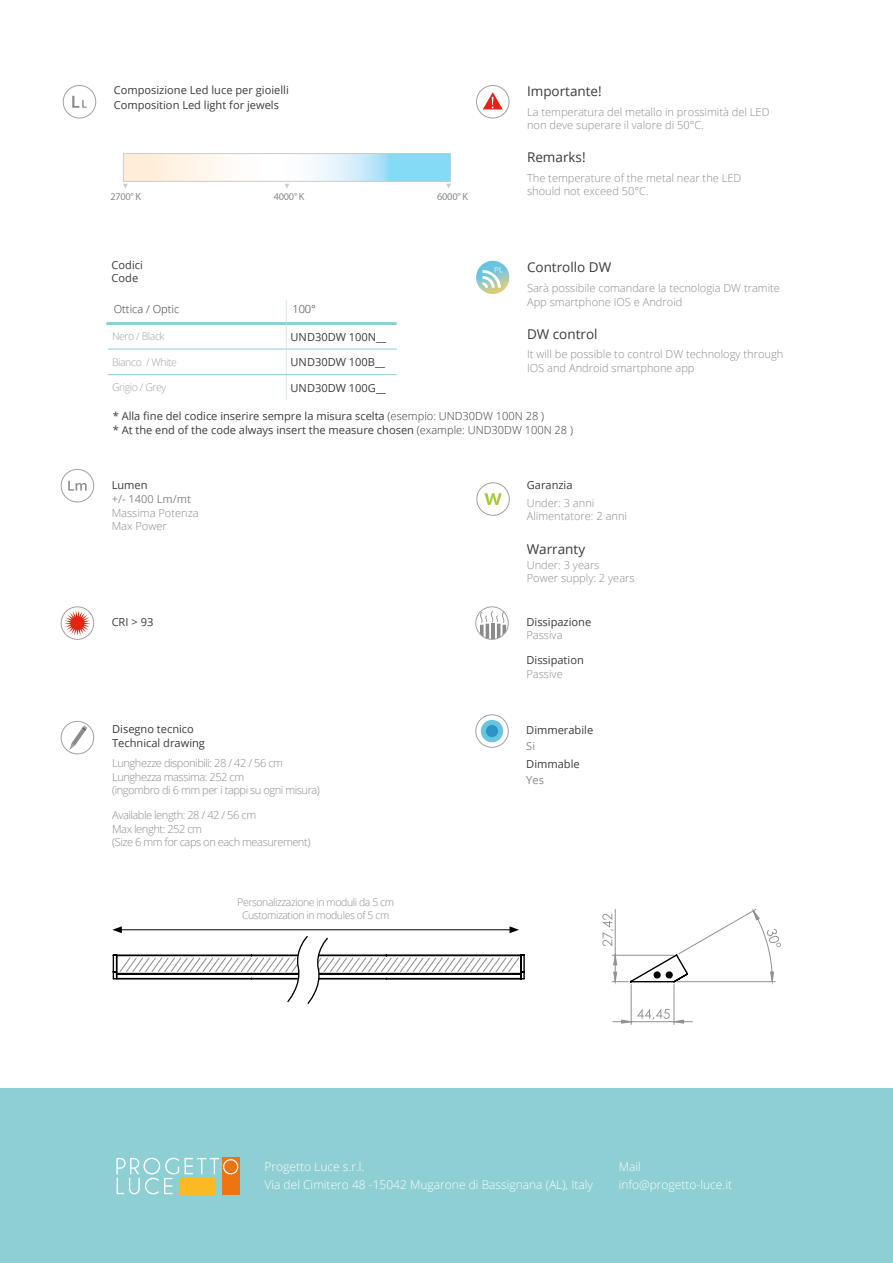
<style>
.page{position:relative;width:893px;height:1263px;background:#fff}
.page>*{position:absolute;margin:0;border:0;box-sizing:border-box;transform-origin:0 0}
.t1{font:13.5px "Open Sans";color:#3b3b3b}
.t2{font:300 12px "Open Sans";color:#fff}
.t3{font:300 11.1px "Open Sans";color:#8c8b8b}
.t4{font:11.1px "Open Sans";color:#3b3b3b}
.t5{font:300 11.1px "Open Sans";letter-spacing:-.04em;color:#8c8b8b}
.t6{font:11.1px "Open Sans";color:#8c8b8b}
.t7{font:300 11.1px "Open Sans";color:#3b3b3b}
.t8{font:300 10.5px "Open Sans";letter-spacing:-.04em;color:#8c8b8b}
.t9{font:300 10.5px "Open Sans";letter-spacing:-.04em;color:#a1a1a0}
.t10{font:10.35px "Myriad Pro";letter-spacing:-.025em;color:#8c8b8b}
.s1{font-weight:300}
</style>
<div class="page">
<div style="left:476px;top:85px;width:33px;height:33px;border:1px solid #a1a1a0;border-radius:50%"></div>
<svg style="left:483px;top:92px;width:20px;height:17px"></svg>
<svg style="left:286px;top:300px;width:1px;height:100px"></svg>
<hr style="left:108px;top:349px;width:178px;height:1px;background:#8ecfd3">
<hr style="left:286px;top:349px;width:111px;height:1px;background:#8ecfd3">
<hr style="left:108px;top:374px;width:178px;height:1px;background:#8ecfd3">
<hr style="left:286px;top:374px;width:111px;height:1px;background:#8ecfd3">
<hr style="left:106px;top:322px;width:180px;height:3px;background:#8ecfd3">
<hr style="left:286px;top:322px;width:111px;height:3px;background:#8ecfd3">
<div style="left:61px;top:721px;width:33px;height:33px;border:1px solid #a1a1a0;border-radius:50%"></div>
<svg style="left:70px;top:725px;width:17px;height:24px"></svg>
<div style="left:0;top:1089px;width:893px;height:174px;background:#8ecfd3"></div>
<div style="left:222px;top:1158px;width:17px;height:37px;background:#ee7412"></div>
<div style="left:179px;top:1178px;width:36px;height:17px;background:#fbba22"></div>
<svg style="left:116px;top:1158px;width:122px;height:36px"></svg>
<div style="left:475px;top:606px;width:34px;height:34px;border:1px solid #a1a1a0;border-radius:50%"></div>
<svg style="left:479px;top:610px;width:27px;height:29px"></svg>
<div style="left:61px;top:469px;width:33px;height:33px;border:1px solid #a1a1a0;border-radius:50%"></div>
<svg style="left:68px;top:481px;width:19px;height:10px"></svg>
<div style="left:61px;top:606px;width:33px;height:34px;border:1px solid #a1a1a0;border-radius:50%"></div>
<svg style="left:65px;top:610px;width:25px;height:26px"></svg>
<div style="left:475px;top:714px;width:34px;height:34px;border:1px solid #a1a1a0;border-radius:50%"></div>
<div style="left:481px;top:720px;width:22px;height:22px;background:#69c4df;border-radius:50%"></div>
<div style="left:486px;top:725px;width:12px;height:12px;background:#2b96c3;border-radius:50%"></div>
<div style="left:476px;top:482px;width:34px;height:34px;border:1px solid #a1a1a0;border-radius:50%"></div>
<svg style="left:484px;top:493px;width:18px;height:12px"></svg>
<svg style="left:125px;top:155px;width:324px;height:25px"></svg>
<div style="left:123px;top:153px;width:328px;height:29px;border:1px solid #a1a1a0"></div>
<svg style="left:446px;top:184px;width:5px;height:5px"></svg>
<svg style="left:123px;top:184px;width:5px;height:5px"></svg>
<svg style="left:285px;top:184px;width:4px;height:4px"></svg>
<svg style="left:72px;top:96px;width:15px;height:12px"></svg>
<div style="left:63px;top:85px;width:33px;height:33px;border:1px solid #a1a1a0;border-radius:50%"></div>
<svg style="left:476px;top:261px;width:33px;height:33px"></svg>
<svg style="left:482px;top:267px;width:21px;height:21px"></svg>
<svg style="left:112px;top:908px;width:669px;height:117px"></svg>
<p class="t4" style="left:114px;top:83px;width:177px">Composizione Led luce per gioielli</p>
<p class="t4" style="left:114px;top:98px;width:167px">Composition Led light for jewels</p>
<p class="t10" style="left:110px;top:190px;width:32px">2700° K</p>
<p class="t10" style="left:274px;top:190px;width:32px">4000° K</p>
<p class="t10" style="left:437px;top:190px;width:32px">6000° K</p>
<p class="t4" style="left:112px;top:257px;width:33px">Codici</p>
<p class="t4" style="left:112px;top:271px;width:28px">Code</p>
<p class="t7" style="left:114px;top:301px;width:67px">Ottica / Optic</p>
<p class="t7" style="left:292px;top:301px;width:25px">100°</p>
<p class="t9" style="left:112px;top:329px;width:54px">Nero / Black</p>
<p class="t4" style="left:291px;top:329px;width:97px">UND30DW 100N__</p>
<p class="t9" style="left:112px;top:355px;width:66px">Bianco / White</p>
<p class="t4" style="left:291px;top:354px;width:96px">UND30DW 100B__</p>
<p class="t9" style="left:112px;top:380px;width:56px">Grigio / Grey</p>
<p class="t4" style="left:291px;top:380px;width:97px">UND30DW 100G__</p>
<p class="t1" style="left:527px;top:81px;width:76px">Importante!</p>
<p class="t3" style="left:527px;top:104px;width:244px">La temperatura del metallo in prossimità del LED</p>
<p class="t3" style="left:527px;top:117px;width:178px">non deve superare il valore di 50°C.</p>
<p class="t1" style="left:527px;top:148px;width:60px">Remarks!</p>
<p class="t3" style="left:527px;top:170px;width:216px">The temperature of the metal near the LED</p>
<p class="t3" style="left:527px;top:184px;width:123px">should not exceed 50°C.</p>
<p class="t1" style="left:527px;top:258px;width:86px">Controllo DW</p>
<p class="t3" style="left:527px;top:280px;width:254px">Sarà possibile comandare la tecnologia DW tramite</p>
<p class="t3" style="left:527px;top:294px;width:157px">App smartphone IOS e Android</p>
<p class="t1" style="left:527px;top:324px;width:72px">DW control</p>
<p class="t3" style="left:527px;top:347px;width:258px">It will be possible to control DW technology through</p>
<p class="t3" style="left:527px;top:360px;width:169px">IOS and Android smartphone app</p>
<p class="t4" style="left:113px;top:409px;width:433px">* Alla fine del codice inserire sempre la misura scelta <span class="s1">(esempio: UND30DW 100N 28 )</span></p>
<p class="t4" style="left:113px;top:422px;width:462px">* At the end of the code always insert the measure chosen <span class="s1">(example: UND30DW 100N 28 )</span></p>
<p class="t4" style="left:112px;top:477px;width:37px">Lumen</p>
<p class="t6" style="left:112px;top:492px;width:81px">+/- 1400 Lm/mt</p>
<p class="t3" style="left:112px;top:505px;width:89px">Massima Potenza</p>
<p class="t3" style="left:112px;top:519px;width:57px">Max Power</p>
<p class="t4" style="left:112px;top:615px;width:43px">CRI &gt; 93</p>
<p class="t4" style="left:112px;top:722px;width:83px">Disegno tecnico</p>
<p class="t4" style="left:112px;top:735px;width:94px">Technical drawing</p>
<p class="t5" style="left:112px;top:755px;width:172px">Lunghezze disponibili: 28 / 42 / 56 cm</p>
<p class="t5" style="left:112px;top:769px;width:133px">Lunghezza massima: 252 cm</p>
<p class="t5" style="left:112px;top:782px;width:209px">(ingombro di 6 mm per i tappi su ogni misura)</p>
<p class="t5" style="left:112px;top:807px;width:145px">Available length: 28 / 42 / 56 cm</p>
<p class="t5" style="left:112px;top:821px;width:91px">Max lenght: 252 cm</p>
<p class="t5" style="left:112px;top:834px;width:200px">(Size 6 mm for caps on each measurement)</p>
<p class="t8" style="left:237px;top:894px;width:158px">Personalizzazione in moduli da 5 cm</p>
<p class="t8" style="left:242px;top:908px;width:149px">Customization in modules of 5 cm</p>
<p class="t4" style="left:527px;top:477px;width:47px">Garanzia</p>
<p class="t3" style="left:527px;top:495px;width:69px">Under: 3 anni</p>
<p class="t3" style="left:527px;top:509px;width:102px">Alimentatore: 2 anni</p>
<p class="t1" style="left:527px;top:539px;width:60px">Warranty</p>
<p class="t3" style="left:527px;top:557px;width:74px">Under: 3 years</p>
<p class="t3" style="left:527px;top:571px;width:109px">Power supply: 2 years</p>
<p class="t4" style="left:526px;top:614px;width:66px">Dissipazione</p>
<p class="t3" style="left:526px;top:627px;width:38px">Passiva</p>
<p class="t4" style="left:526px;top:652px;width:59px">Dissipation</p>
<p class="t3" style="left:526px;top:666px;width:38px">Passive</p>
<p class="t4" style="left:526px;top:723px;width:68px">Dimmerabile</p>
<p class="t4" style="left:526px;top:757px;width:55px">Dimmable</p>
<p class="t6" style="left:526px;top:738px;width:10px">Si</p>
<p class="t6" style="left:526px;top:772px;width:19px">Yes</p>
<p class="t2" style="left:264px;top:1158px;width:101px">Progetto Luce s.r.l.</p>
<p class="t2" style="left:264px;top:1176px;width:330px">Via del Cimitero 48 -15042 Mugarone di Bassignana (AL), Italy</p>
<p class="t2" style="left:619px;top:1158px;width:24px">Mail</p>
<p class="t2" style="left:619px;top:1176px;width:115px">info@progetto-luce.it</p>
</div>
